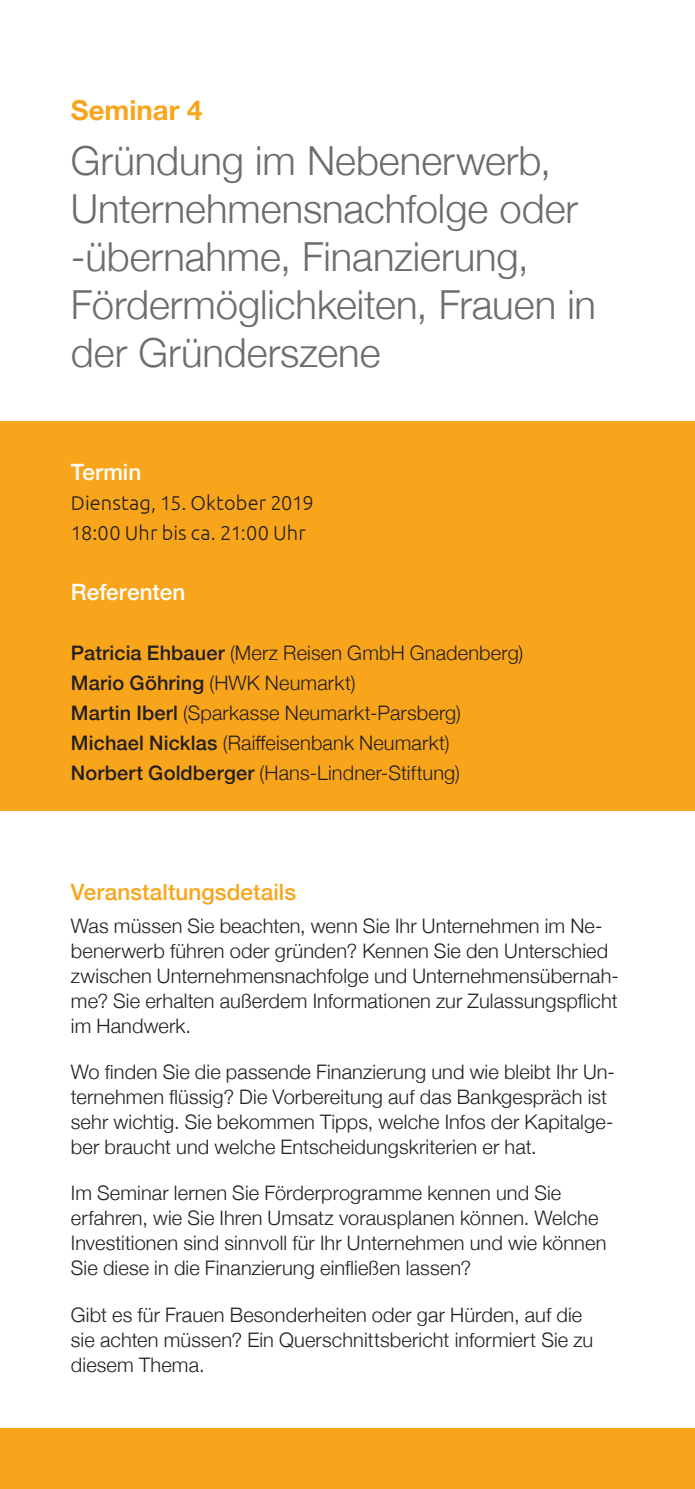
<style>
.page{position:relative;width:695px;height:1489px;background:#fff}
.page>*{position:absolute;margin:0;border:0;box-sizing:border-box;transform-origin:0 0}
.t1{font:300 40px/48px "Helvetica Neue";color:#6c6d70}
.t2{font:700 27.5px "Helvetica Neue";color:#f9a51b}
.t3{font:500 22.5px "Helvetica Neue";letter-spacing:.005em;color:#f9a51b}
.t4{font:500 22.5px "Helvetica Neue";color:#fff}
.t5{font:300 20px/25px "Helvetica Neue";letter-spacing:.005em;color:#231f20}
.t6{font:300 20px/30px "Ubuntu";letter-spacing:.005em;color:#231f20}
.s1{font-weight:500}
</style>
<div class="page">
<div style="left:0;top:1427px;width:694px;height:61px;background:#f9a51b"></div>
<div style="left:0;top:420px;width:694px;height:390px;background:#f9a51b"></div>
<h2 class="t2" style="left:71px;top:89px;width:133px">Seminar 4</h2>
<h1 class="t1" style="left:71px;top:134px;width:526px">Gründung im Nebenerwerb,<br>Unternehmensnachfolge oder -übernahme, Finanzierung,<br>Fördermöglichkeiten, Frauen in der Gründerszene</h1>
<p class="t4" style="left:71px;top:454px;width:72px">Termin</p>
<p class="t6" style="left:71px;top:487px;width:244px">Dienstag, 15. Oktober 2019<br>18:00 Uhr bis ca. 21:00 Uhr</p>
<p class="t4" style="left:71px;top:574px;width:116px">Referenten</p>
<p class="t5" style="left:71px;top:636px;width:454px;line-height:30px"><span class="s1">Patricia Ehbauer</span> (Merz Reisen GmbH Gnadenberg)<br><span class="s1">Mario Göhring</span> (HWK Neumarkt)<br><span class="s1">Martin Iberl</span> (Sparkasse Neumarkt-Parsberg)<br><span class="s1">Michael Nicklas</span> (Raiffeisenbank Neumarkt)<br><span class="s1">Norbert Goldberger</span> (Hans-Lindner-Stiftung)</p>
<p class="t3" style="left:71px;top:874px;width:226px">Veranstaltungsdetails</p>
<p class="t5" style="left:71px;top:911px;width:549px">Was müssen Sie beachten, wenn Sie Ihr Unternehmen im Ne&shy;benerwerb führen oder gründen? Kennen Sie den Unterschied zwischen Unternehmensnachfolge und Unternehmensübernah&shy;me? Sie erhalten außerdem Informationen zur Zulassungspflicht im Handwerk.</p>
<p class="t5" style="left:71px;top:1057px;width:545px">Wo finden Sie die passende Finanzierung und wie bleibt Ihr Un&shy;ternehmen flüssig? Die Vorbereitung auf das Bankgespräch ist sehr wichtig. Sie bekommen Tipps, welche Infos der Kapitalge&shy;ber braucht und welche Entscheidungskriterien er hat.</p>
<p class="t5" style="left:71px;top:1179px;width:537px">Im Seminar lernen Sie Förderprogramme kennen und Sie erfahren, wie Sie Ihren Umsatz vorausplanen können. Welche Investitionen sind sinnvoll für Ihr Unternehmen und wie können Sie diese in die Finanzierung einfließen lassen?</p>
<p class="t5" style="left:71px;top:1300px;width:524px">Gibt es für Frauen Besonderheiten oder gar Hürden, auf die sie achten müssen? Ein Querschnittsbericht informiert Sie zu diesem Thema.</p>
</div>
